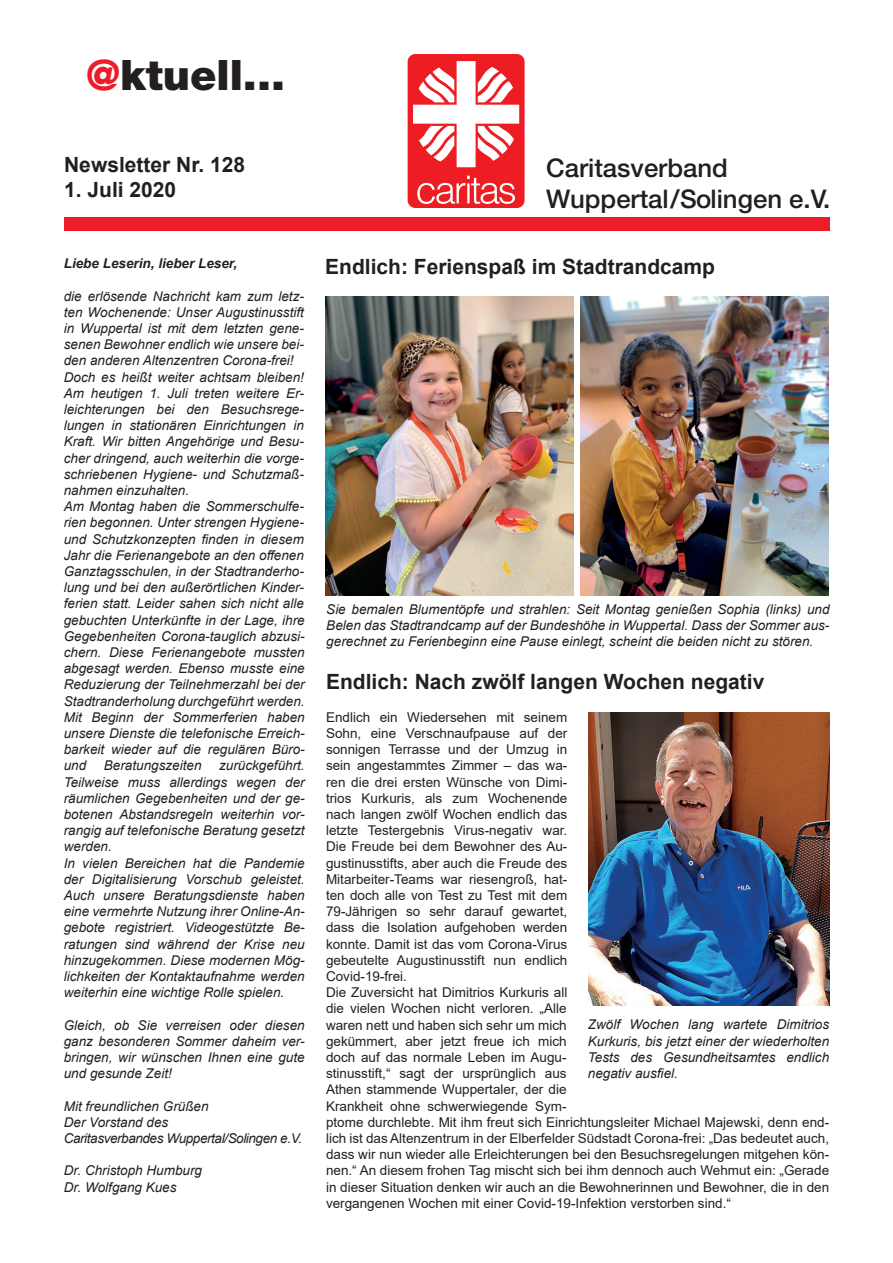
<style>
.page{position:relative;width:893px;height:1263px;background:#fff}
.page>*{position:absolute;margin:0;border:0;box-sizing:border-box;transform-origin:0 0}
.t1{font:900 42px "Helvetica Neue LT Pro";color:#231f20}
.t2{font:500 25.8px/30.9px "Helvetica Neue";color:#231f20}
.t3{font:700 21px "Arial";color:#231f20}
.t4{font:italic 13.5px/16.2px "Arial";color:#231f20}
.t5{font:13.5px/16.2px "Arial";color:#231f20}
.t6{font:italic 13.5px/16.2px "Arial";letter-spacing:-.03em;color:#231f20}
.t7{font:italic 700 13.5px "Arial";color:#231f20}
.s1{color:#ee1c28}
</style>
<div class="page">
<div style="left:64px;top:218px;width:766px;height:13px;background:#ee1c28"></div>
<div style="left:408px;top:54px;width:117px;height:154px;background:#ee1d23;border-radius:8px"></div>
<svg style="left:417px;top:176px;width:98px;height:28px"></svg>
<svg style="left:413px;top:61px;width:106px;height:106px"></svg>
<img style="left:589px;top:712px;width:241px;height:294px">
<img style="left:325px;top:297px;width:249px;height:298px">
<img style="left:580px;top:297px;width:249px;height:298px">
<h1 class="t1" style="left:86px;top:50px;width:200px"><span class="s1">@</span>ktuell...</h1>
<h3 class="t3" style="left:64px;top:150px;width:182px">Newsletter Nr. 128</h3>
<h3 class="t3" style="left:64px;top:175px;width:114px">1. Juli 2020</h3>
<p class="t7" style="left:64px;top:254px;width:175px">Liebe Leserin, lieber Leser,</p>
<p class="t4" style="left:64px;top:288px;width:242px">die erlösende Nachricht kam zum letz&shy;ten Wochenende: Unser Augustinusstift in Wuppertal ist mit dem letzten gene&shy;senen Bewohner endlich wie unsere bei&shy;den anderen Altenzentren Corona-frei!<br>Doch es heißt weiter achtsam bleiben!<br>Am heutigen 1. Juli treten weitere Er&shy;leichterungen bei den Besuchsrege&shy;lungen in stationären Einrichtungen in Kraft. Wir bitten Angehörige und Besu&shy;cher dringend, auch weiterhin die vorge&shy;schriebenen Hygiene- und Schutzmaß&shy;nahmen einzuhalten.<br>Am Montag haben die Sommerschulfe&shy;rien begonnen. Unter strengen Hygiene&shy;und Schutzkonzepten finden in diesem Jahr die Ferienangebote an den offenen Ganztagsschulen, in der Stadtranderho&shy;lung und bei den außerörtlichen Kinder&shy;ferien statt. Leider sahen sich nicht alle gebuchten Unterkünfte in der Lage, ihre Gegebenheiten Corona-tauglich abzusi&shy;chern. Diese Ferienangebote mussten abgesagt werden. Ebenso musste eine Reduzierung der Teilnehmerzahl bei der Stadtranderholung durchgeführt werden.<br>Mit Beginn der Sommerferien haben unsere Dienste die telefonische Erreich&shy;barkeit wieder auf die regulären Büro&shy;und</p>
<p class="t4" style="left:64px;top:758px;width:242px;text-indent:155px">zurückgeführt.<br>Teilweise muss allerdings wegen der räumlichen Gegebenheiten und der ge&shy;botenen Abstandsregeln weiterhin vor&shy;rangig auf telefonische Beratung gesetzt werden.<br>In vielen Bereichen hat die Pandemie der Digitalisierung Vorschub geleistet.<br>Auch unsere Beratungsdienste haben eine vermehrte Nutzung ihrer Online-An&shy;gebote registriert. Videogestützte Be&shy;ratungen sind während der Krise neu hinzugekommen. Diese modernen Mög&shy;lichkeiten der Kontaktaufnahme werden weiterhin eine wichtige Rolle spielen.</p>
<p class="t4" style="left:64px;top:1017px;width:242px;text-align:justify">Gleich, ob Sie verreisen oder diesen ganz besonderen Sommer daheim ver&shy;bringen, wir wünschen Ihnen eine gute und gesunde Zeit!</p>
<p class="t6" style="left:64px;top:1098px;width:240px">Mit freundlichen Grüßen<br>Der Vorstand des<br>Caritasverbandes Wuppertal/Solingen e.V.</p>
<p class="t4" style="left:64px;top:1163px;width:140px">Dr. Christoph Humburg<br>Dr. Wolfgang Kues</p>
<p class="t4" style="left:104px;top:758px;width:99px">Beratungszeiten</p>
<h2 class="t2" style="left:546px;top:152px;width:286px">Caritasverband<br>Wuppertal/Solingen e.V.</h2>
<h3 class="t3" style="left:325px;top:251px;width:391px">Endlich: Ferienspaß im Stadtrandcamp</h3>
<p class="t4" style="left:326px;top:601px;width:505px;text-align:justify">Sie bemalen Blumentöpfe und strahlen: Seit Montag genießen Sophia (links) und Belen das Stadtrandcamp auf der Bundeshöhe in Wuppertal. Dass der Sommer aus&shy;gerechnet zu Ferienbeginn eine Pause einlegt, scheint die beiden nicht zu stören.</p>
<h3 class="t3" style="left:326px;top:667px;width:440px">Endlich: Nach zwölf langen Wochen negativ</h3>
<p class="t5" style="left:326px;top:709px;width:505px">Endlich ein Wiedersehen mit seinem<br>Sohn, eine Verschnaufpause auf der<br>sonnigen Terrasse und der Umzug in<br>sein angestammtes Zimmer – das wa-<br>ren die drei ersten Wünsche von Dimi-<br>trios Kurkuris, als zum Wochenende<br>nach langen zwölf Wochen endlich das<br>letzte Testergebnis Virus-negativ war.<br>Die Freude bei dem Bewohner des Au-<br>gustinusstifts, aber auch die Freude des<br>Mitarbeiter-Teams war riesengroß, hat-<br>ten doch alle von Test zu Test mit dem<br>79-Jährigen so sehr darauf gewartet,<br>dass die Isolation aufgehoben werden<br>konnte. Damit ist das vom Corona-Virus<br>gebeutelte Augustinusstift nun endlich<br>Covid-19-frei.<br>Die Zuversicht hat Dimitrios Kurkuris all<br>die vielen Wochen nicht verloren. „Alle<br>waren nett und haben sich sehr um mich<br>gekümmert, aber jetzt freue ich mich<br>doch auf das normale Leben im Augu-<br>stinusstift,“ sagt der ursprünglich aus<br>Athen stammende Wuppertaler, der die<br>Krankheit ohne schwerwiegende Sym-<br>ptome durchlebte. Mit ihm freut sich Einrichtungsleiter Michael Majewski, denn end&shy;lich ist das Altenzentrum in der Elberfelder Südstadt Corona-frei: „Das bedeutet auch, dass wir nun wieder alle Erleichterungen bei den Besuchsregelungen mitgehen kön&shy;nen.“ An diesem frohen Tag mischt sich bei ihm dennoch auch Wehmut ein: „Gerade in dieser Situation denken wir auch an die Bewohnerinnen und Bewohner, die in den vergangenen Wochen mit einer Covid-19-Infektion verstorben sind.“</p>
<p class="t4" style="left:588px;top:1017px;width:243px;text-align:justify">Zwölf Wochen lang wartete Dimitrios Kurkuris, bis jetzt einer der wiederholten Tests des Gesundheitsamtes endlich negativ ausfiel.</p>
</div>
